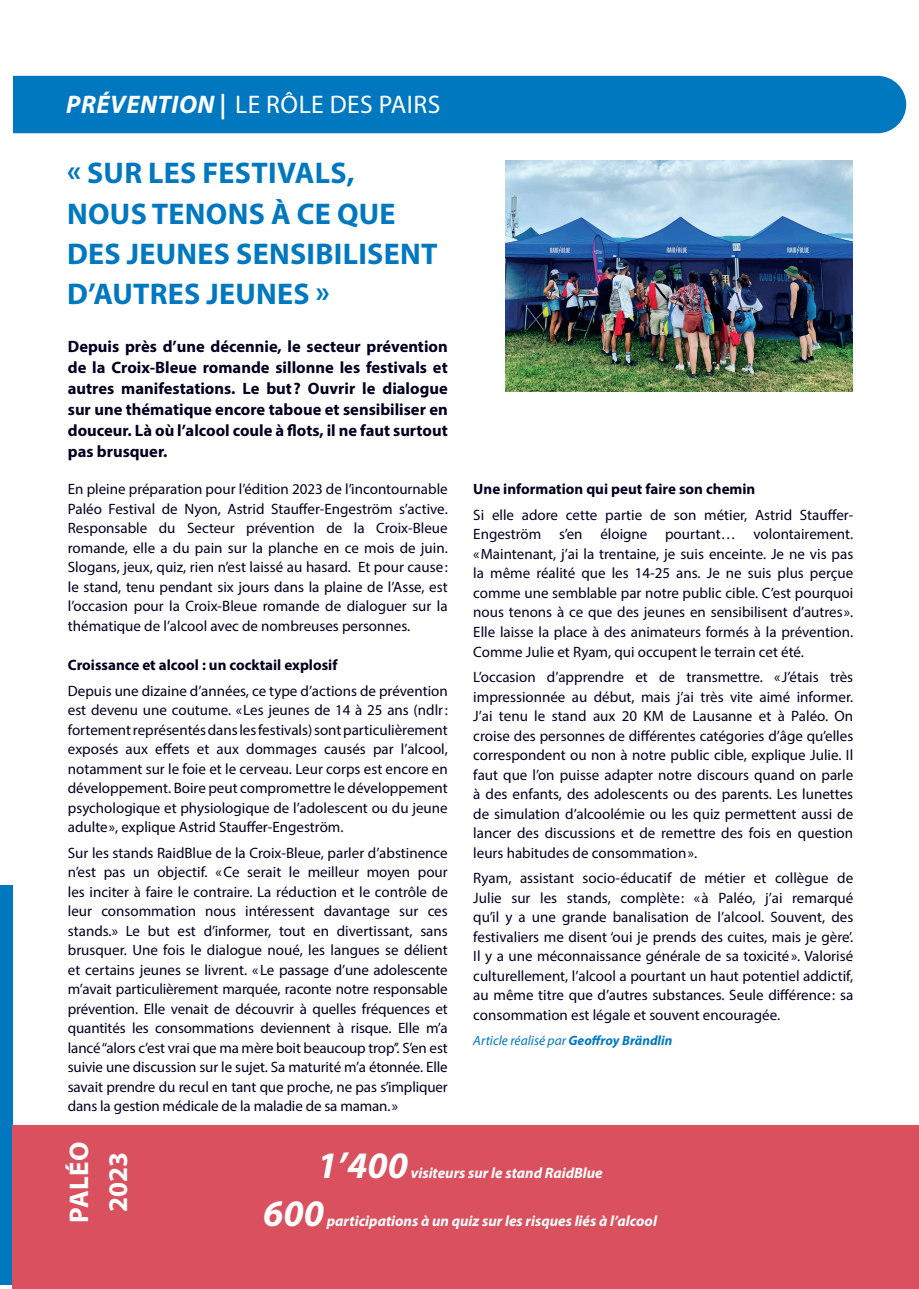
<style>
.page{position:relative;width:919px;height:1289px;background:#fff}
.page>*{position:absolute;margin:0;border:0;box-sizing:border-box;transform-origin:0 0}
.t1{font:italic 700 37.5px "Myriad Pro";color:#fff}
.t2{font:700 30px/40.3px "Myriad Pro";letter-spacing:.01em;color:#0078c0}
.t3{font:700 27px "Myriad Pro";color:#fff}
.t4{font:25.5px "Myriad Pro";letter-spacing:.02em;color:#fff}
.t5{font:700 16.5px/21px "Myriad Pro";color:#000020;text-align:justify}
.t6{font:15px/19.5px "Myriad Pro";color:#000020;text-align:justify}
.t7{font:italic 700 15px "Myriad Pro";color:#fff}
.t8{font:700 15px "Myriad Pro";color:#000020}
.t9{font:italic 13.5px "Myriad Pro";color:#0078c0}
.s1{font-weight:700;font-style:italic}
.s2{font-weight:700}
</style>
<div class="page">
<div style="left:13px;top:76px;width:893px;height:57px;background:#0078c0"></div>
<div style="left:0;top:884px;width:13px;height:400px;background:#0078c0"></div>
<div style="left:13px;top:1125px;width:905px;height:163px;background:#d9515f"></div>
<img style="left:505px;top:161px;width:347px;height:231px">
<h3 class="t4" style="left:66px;top:88px;width:375px"><span class="s1">PRÉVENTION |</span> LE RÔLE DES PAIRS</h3>
<h2 class="t2" style="left:67px;top:152px;width:372px">« SUR LES FESTIVALS,<br>NOUS TENONS À CE QUE<br>DES JEUNES SENSIBILISENT<br>D’AUTRES JEUNES »</h2>
<p class="t5" style="left:68px;top:335px;width:381px">Depuis près d’une décennie, le secteur prévention de la Croix-Bleue romande sillonne les festivals et autres manifestations. Le but? Ouvrir le dialogue sur une thématique encore taboue et sensibiliser en douceur. Là où l’alcool coule à flots, il ne faut surtout pas brusquer.</p>
<p class="t6" style="left:68px;top:479px;width:381px">En pleine préparation pour l’édition 2023 de l’incontournable Paléo Festival de Nyon, Astrid Stauffer-Engeström s’active.<br>Responsable du Secteur prévention de la Croix-Bleue romande, elle a du pain sur la planche en ce mois de juin.<br>Slogans, jeux, quiz, rien n’est laissé au hasard. Et pour cause: le stand, tenu pendant six jours dans la plaine de l’Asse, est l’occasion pour la Croix-Bleue romande de dialoguer sur la thématique de l’alcool avec de nombreuses personnes.</p>
<p class="t8" style="left:68px;top:655px;width:271px">Croissance et alcool : un cocktail explosif</p>
<p class="t6" style="left:68px;top:680px;width:381px">Depuis une dizaine d’années, ce type d’actions de prévention est devenu une coutume. «Les jeunes de 14 à 25 ans (ndlr: fortement représentés dans les festivals) sont particulièrement exposés aux effets et aux dommages causés par l’alcool, notamment sur le foie et le cerveau. Leur corps est encore en développement. Boire peut compromettre le développement psychologique et physiologique de l’adolescent ou du jeune adulte», explique Astrid Stauffer-Engeström.</p>
<p class="t6" style="left:68px;top:842px;width:381px">Sur les stands RaidBlue de la Croix-Bleue, parler d’abstinence n’est pas un objectif. « Ce serait le meilleur moyen pour les inciter à faire le contraire. La réduction et le contrôle de leur consommation nous intéressent davantage sur ces stands.» Le but est d’informer, tout en divertissant, sans brusquer. Une fois le dialogue noué, les langues se délient et certains jeunes se livrent. «Le passage d’une adolescente m’avait particulièrement marquée, raconte notre responsable prévention. Elle venait de découvrir à quelles fréquences et quantités les consommations deviennent à risque. Elle m’a lancé ‘‘alors c’est vrai que ma mère boit beaucoup trop’’. S’en est suivie une discussion sur le sujet. Sa maturité m’a étonnée. Elle savait prendre du recul en tant que proche, ne pas s’impliquer dans la gestion médicale de la maladie de sa maman.»</p>
<p class="t8" style="left:473px;top:479px;width:283px">Une information qui peut faire son chemin</p>
<p class="t6" style="left:473px;top:505px;width:381px">Si elle adore cette partie de son métier, Astrid Stauffer-Engeström s’en éloigne pourtant… volontairement. «Maintenant, j’ai la trentaine, je suis enceinte. Je ne vis pas la même réalité que les 14-25 ans. Je ne suis plus perçue comme une semblable par notre public cible. C’est pourquoi nous tenons à ce que des jeunes en sensibilisent d’autres».<br>Elle laisse la place à des animateurs formés à la prévention.<br>Comme Julie et Ryam, qui occupent le terrain cet été.</p>
<p class="t6" style="left:473px;top:667px;width:381px">L’occasion d’apprendre et de transmettre. «J’étais très impressionnée au début, mais j’ai très vite aimé informer.<br>J’ai tenu le stand aux 20 KM de Lausanne et à Paléo. On croise des personnes de différentes catégories d’âge qu’elles correspondent ou non à notre public cible, explique Julie. Il faut que l’on puisse adapter notre discours quand on parle à des enfants, des adolescents ou des parents. Les lunettes de simulation d’alcoolémie ou les quiz permettent aussi de lancer des discussions et de remettre des fois en question leurs habitudes de consommation».</p>
<p class="t6" style="left:473px;top:868px;width:381px">Ryam, assistant socio-éducatif de métier et collègue de Julie sur les stands, complète: «à Paléo, j’ai remarqué qu’il y a une grande banalisation de l’alcool. Souvent, des festivaliers me disent ‘oui je prends des cuites, mais je gère’.<br>Il y a une méconnaissance générale de sa toxicité». Valorisé culturellement, l’alcool a pourtant un haut potentiel addictif, au même titre que d’autres substances. Seule différence: sa consommation est légale et souvent encouragée.</p>
<p class="t9" style="left:473px;top:1032px;width:200px">Article réalisé par <span class="s2">Geoffroy Brändlin</span></p>
<h3 class="t3" style="left:61px;top:1222px;width:83px;rotate:-90deg">PALÉO</h3>
<h3 class="t3" style="left:100px;top:1211px;width:61px;rotate:-90deg">2023</h3>
<h1 class="t1" style="left:317px;top:1141px;width:92px">1’400</h1>
<p class="t7" style="left:411px;top:1163px;width:193px">visiteurs sur le stand RaidBlue</p>
<h1 class="t1" style="left:263px;top:1189px;width:62px">600</h1>
<p class="t7" style="left:327px;top:1211px;width:332px">participations à un quiz sur les risques liés à l’alcool</p>
</div>
